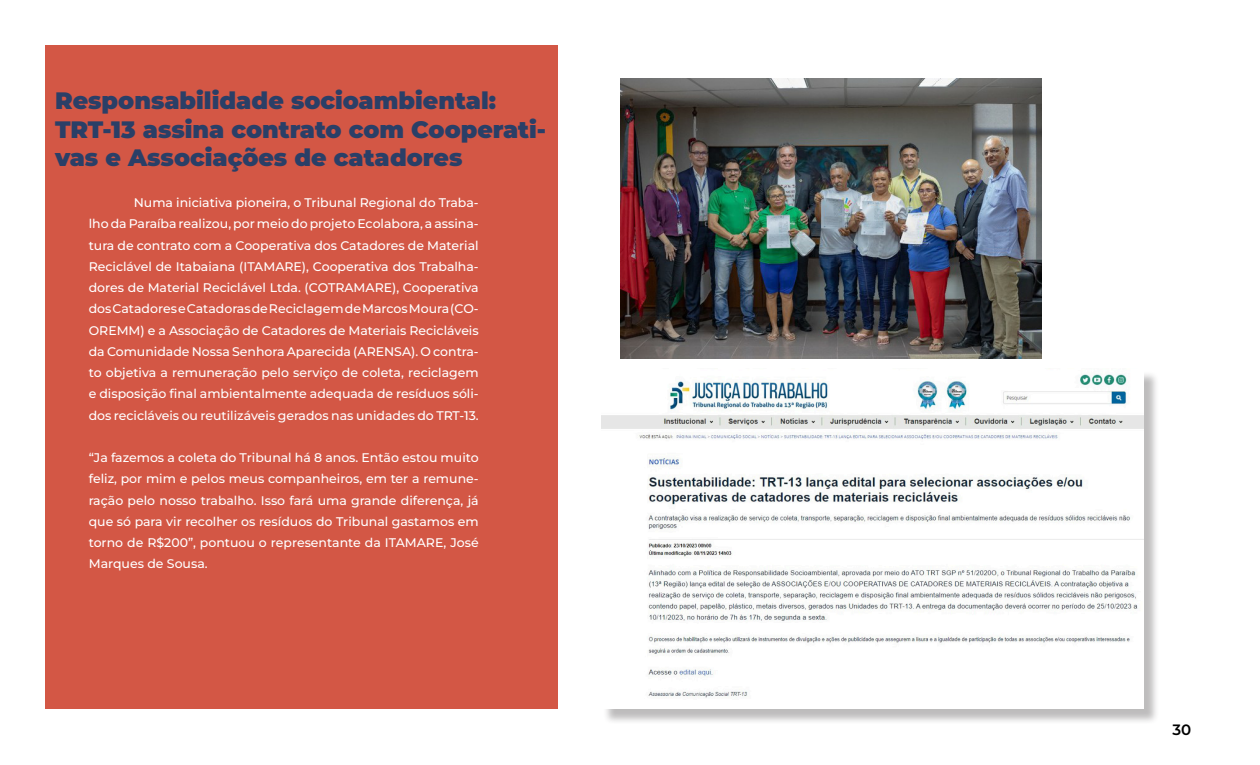
<style>
.page{position:relative;width:1260px;height:765px;background:#fff}
.page>*{position:absolute;margin:0;border:0;box-sizing:border-box;transform-origin:0 0}
.t1{font:900 23.75px/28.5px "Montserrat";color:#2a3f67}
.t2{font:600 15px "Montserrat";color:#000}
.t3{font:500 12.5px/21.2px "Montserrat";color:#fff;text-align:justify}
</style>
<div class="page">
<div style="left:45px;top:45px;width:513px;height:664px;background:#d35745"></div>
<div style="left:603px;top:371px;width:556px;height:353px;background:#231f20;opacity:.3"></div>
<img style="left:601px;top:371px;width:543px;height:338px">
<img style="left:620px;top:79px;width:421px;height:280px">
<p class="t1" style="left:55px;top:85px;width:493px">Responsabilidade socioambiental:<br>TRT-13 assina contrato com Cooperati&shy;vas e Associações de catadores</p>
<p class="t3" style="left:89px;top:192px;width:392px;text-indent:45px">Numa iniciativa pioneira, o Tribunal Regional do Traba&shy;lho da Paraíba realizou, por meio do projeto Ecolabora, a assina&shy;tura de contrato com a Cooperativa dos Catadores de Material Reciclável de Itabaiana (ITAMARE), Cooperativa dos Trabalha&shy;dores de Material Reciclável Ltda. (COTRAMARE), Cooperativa dos Catadores e Catadoras de Reciclagem de Marcos Moura (CO-OREMM) e a Associação de Catadores de Materiais Recicláveis da Comunidade Nossa Senhora Aparecida (ARENSA). O contra&shy;to objetiva a remuneração pelo serviço de coleta, reciclagem e disposição final ambientalmente adequada de resíduos sóli&shy;dos recicláveis ou reutilizáveis gerados nas unidades do TRT-13.</p>
<p class="t3" style="left:89px;top:447px;width:392px">“Ja fazemos a coleta do Tribunal há 8 anos. Então estou muito feliz, por mim e pelos meus companheiros, em ter a remune&shy;ração pelo nosso trabalho. Isso fará uma grande diferença, já que só para vir recolher os resíduos do Tribunal gastamos em torno de R$200”, pontuou o representante da ITAMARE, José Marques de Sousa.</p>
<p class="t2" style="left:1172px;top:719px;width:20px">30</p>
</div>
